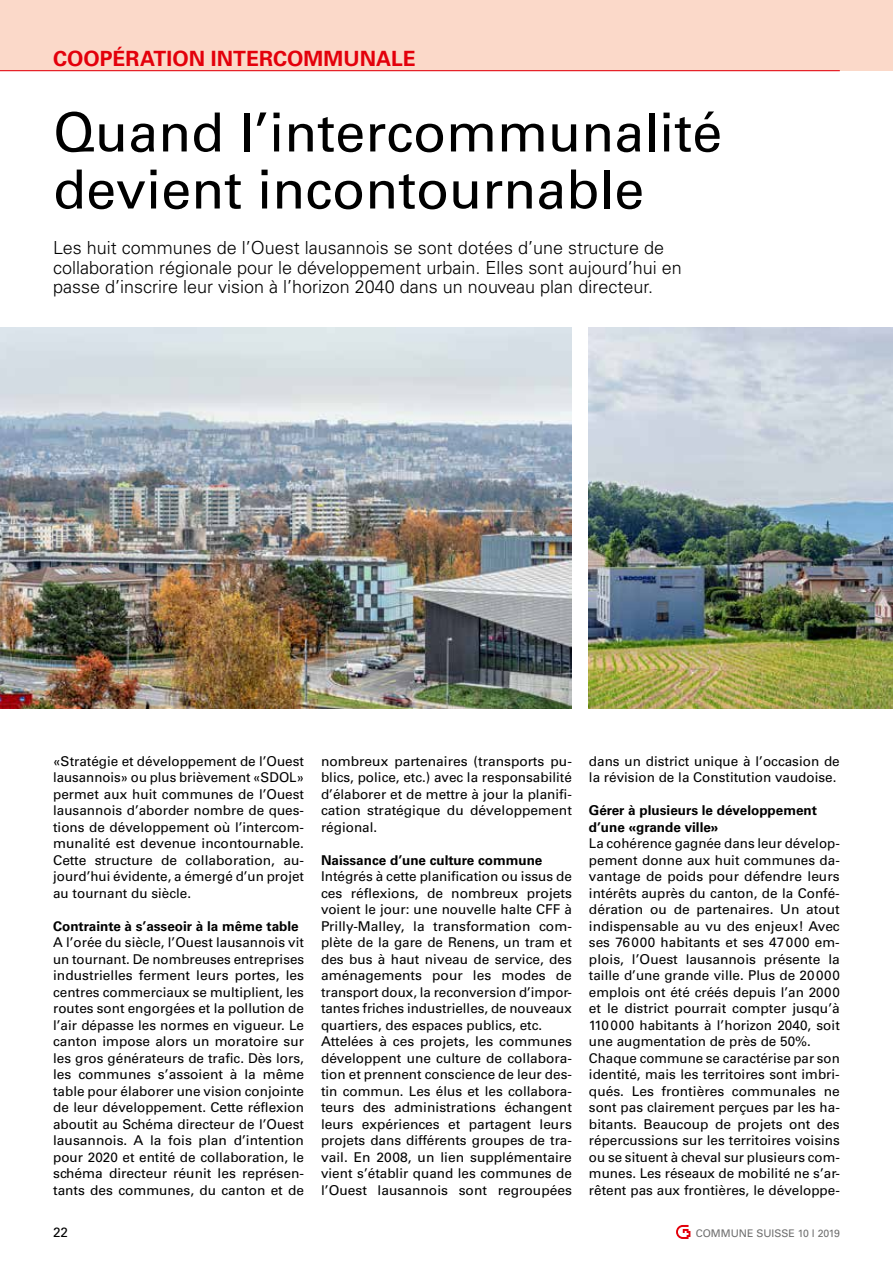
<style>
.page{position:relative;width:893px;height:1263px;background:#fff}
.page>*{position:absolute;margin:0;border:0;box-sizing:border-box;transform-origin:0 0}
.t1{font:54px/57px "Univers LT Std";color:#000}
.t2{font:700 21px "Univers LT Std";color:#e3000b}
.t3{font:300 18px/19.5px "Univers LT Std";color:#000}
.t4{font:13.5px/16.5px "Univers LT Std";color:#000;text-align:justify}
.t5{font:700 13.5px/16.5px "Univers LT Std";color:#000}
.t6{font:10.5px "Univers LT Std";color:#6e6e6e}
</style>
<div class="page">
<div style="left:0;top:0;width:893px;height:71px;background:#fbd9c9"></div>
<hr style="left:0;top:70px;width:840px;height:1px;background:#e3000b">
<svg style="left:676px;top:1225px;width:14px;height:14px"></svg>
<img style="left:0;top:327px;width:572px;height:382px">
<img style="left:589px;top:327px;width:304px;height:382px">
<h2 class="t2" style="left:53px;top:46px;width:364px">COOPÉRATION INTERCOMMUNALE</h2>
<h1 class="t1" style="left:53px;top:104px;width:671px">Quand l’intercommunalité devient incontournable</h1>
<h3 class="t3" style="left:53px;top:238px;width:630px">Les huit communes de l’Ouest lausannois se sont dotées d’une structure de collaboration régionale pour le développement urbain. Elles sont aujourd’hui en passe d’inscrire leur vision à l’horizon 2040 dans un nouveau plan directeur.</h3>
<p class="t4" style="left:53px;top:753px;width:252px">«Stratégie et développement de l’Ouest lausannois» ou plus brièvement «SDOL» permet aux huit communes de l’Ouest lausannois d’aborder nombre de ques&shy;tions de développement où l’intercom&shy;munalité est devenue incontournable.<br>Cette structure de collaboration, au&shy;jourd’hui évidente, a émergé d’un projet au tournant du siècle.</p>
<p class="t5" style="left:53px;top:918px;width:247px">Contrainte à s’asseoir à la même table</p>
<p class="t4" style="left:53px;top:934px;width:252px">A l’orée du siècle, l’Ouest lausannois vit un tournant. De nombreuses entreprises industrielles ferment leurs portes, les centres commerciaux se multiplient, les routes sont engorgées et la pollution de l’air dépasse les normes en vigueur. Le canton impose alors un moratoire sur les gros générateurs de trafic. Dès lors, les communes s’assoient à la même table pour élaborer une vision conjointe de leur développement. Cette réflexion aboutit au Schéma directeur de l’Ouest lausannois. A la fois plan d’intention pour 2020 et entité de collaboration, le schéma directeur réunit les représen&shy;tants des communes, du canton et de</p>
<p class="t4" style="left:321px;top:753px;width:252px">nombreux partenaires (transports pu&shy;blics, police, etc.) avec la responsabilité d’élaborer et de mettre à jour la planifi&shy;cation stratégique du développement régional.</p>
<p class="t5" style="left:321px;top:852px;width:223px">Naissance d’une culture commune</p>
<p class="t4" style="left:321px;top:868px;width:252px;text-align:left">Intégrés à cette planification ou issus de ces réflexions, de nombreux projets voient le jour: une nouvelle halte CFF à Prilly-Malley, la transformation com&shy;plète de la gare de Renens, un tram et des bus à haut niveau de service, des aménagements pour les modes de transport doux, la reconversion d’impor&shy;tantes friches industrielles, de nouveaux quartiers, des espaces publics, etc.<br>Attelées à ces projets, les communes développent une culture de collabora&shy;tion et prennent conscience de leur des&shy;tin commun. Les élus et les collabora&shy;teurs des administrations échangent leurs expériences et partagent leurs projets dans différents groupes de tra&shy;vail. En 2008, un lien supplémentaire vient s’établir quand les communes de l’Ouest lausannois sont regroupées</p>
<p class="t4" style="left:589px;top:753px;width:252px">dans un district unique à l’occasion de la révision de la Constitution vaudoise.</p>
<p class="t5" style="left:589px;top:802px;width:230px">Gérer à plusieurs le développement d’une «grande ville»</p>
<p class="t4" style="left:589px;top:835px;width:252px;text-align:left">La cohérence gagnée dans leur dévelop&shy;pement donne aux huit communes da&shy;vantage de poids pour défendre leurs intérêts auprès du canton, de la Confé&shy;dération ou de partenaires. Un atout indispensable au vu des enjeux! Avec ses 76000 habitants et ses 47000 em&shy;plois, l’Ouest lausannois présente la taille d’une grande ville. Plus de 20000 emplois ont été créés depuis l’an 2000 et le district pourrait compter jusqu’à 110000 habitants à l’horizon 2040, soit une augmentation de près de 50%.<br>Chaque commune se caractérise par son identité, mais les territoires sont imbri&shy;qués. Les frontières communales ne sont pas clairement perçues par les ha&shy;bitants. Beaucoup de projets ont des répercussions sur les territoires voisins ou se situent à cheval sur plusieurs com&shy;munes. Les réseaux de mobilité ne s’ar&shy;rêtent pas aux frontières, le développe-</p>
<p class="t4" style="left:53px;top:1224px;width:17px">22</p>
<p class="t6" style="left:696px;top:1227px;width:146px">COMMUNE SUISSE 10 l 2019</p>
</div>
